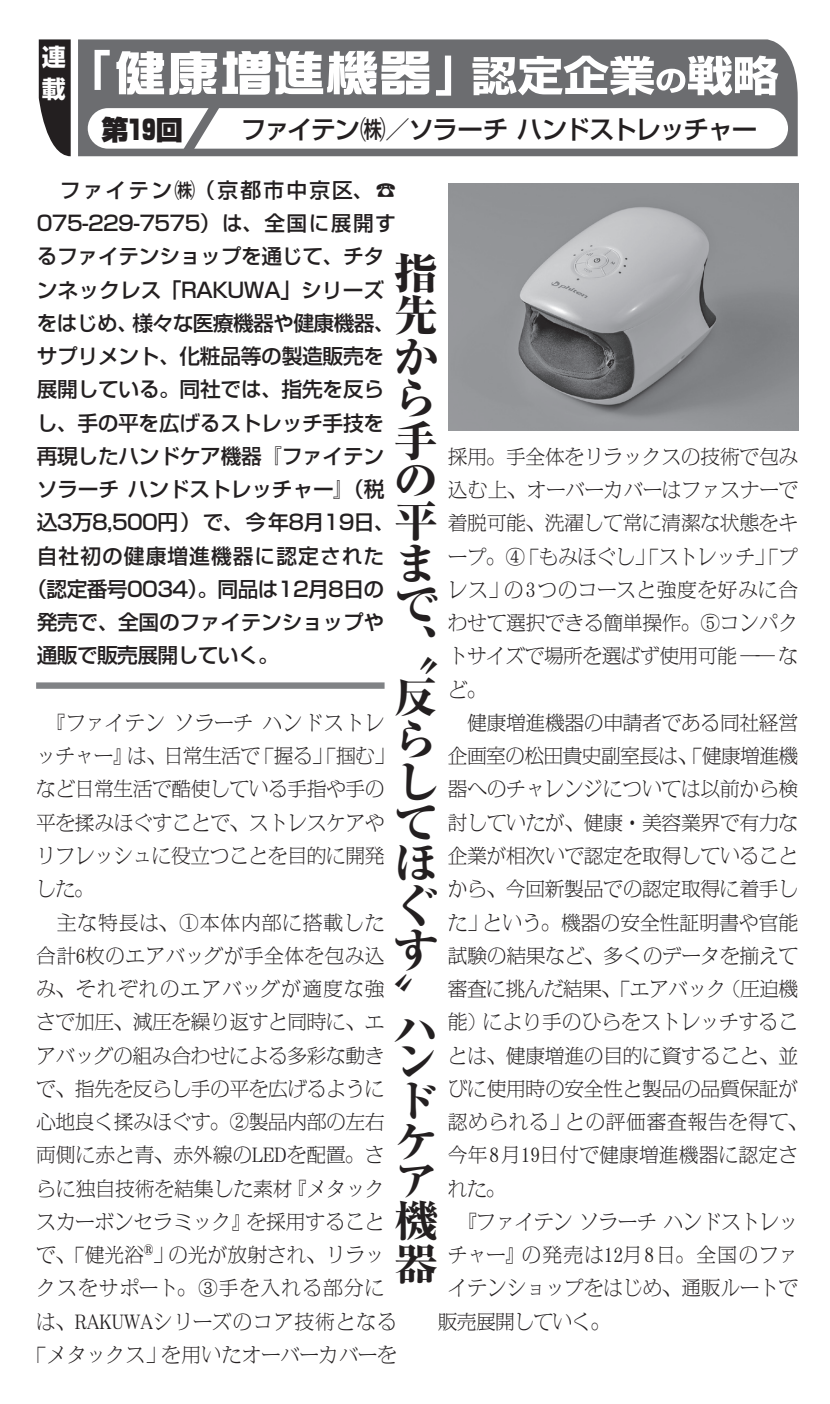
<style>
.page{position:relative;width:830px;height:1404px;background:#fff}
.page>*{position:absolute;margin:0;border:0;box-sizing:border-box;transform-origin:0 0}
.t1{font:800 42.75px/41.4px "Ryumin Pro";color:#231f20;scale:1.04 1}
.t2{font:900 27px "Shin Go Pro";color:#231f20}
.t3{font:500 25.43px "Shin Go Pro";letter-spacing:-.055em;color:#231f20}
.t4{font:700 23.85px/31.9px "Shin Go Pro";color:#fff}
.t5{font:500 20.7px "Shin Go Pro";letter-spacing:-.015em;color:#231f20}
.t6{font:500 20.7px "Shin Go Pro";letter-spacing:.005em;color:#231f20}
.t7{font:500 20.7px "Shin Go Pro";letter-spacing:.105em;color:#231f20}
.t8{font:500 20.7px "Shin Go Pro";letter-spacing:.05em;color:#231f20}
.t9{font:300 19.12px/33.3px "M News M Pro";letter-spacing:.015em;color:#231f20}
.t10{font:300 19.12px "M News M Pro";letter-spacing:.09em;color:#231f20}
.t11{font:300 19.12px "M News M Pro";letter-spacing:.08em;color:#231f20}
.t12{font:300 19.12px "M News M Pro";letter-spacing:.04em;color:#231f20}
.t13{font:300 19.12px "M News M Pro";letter-spacing:.05em;color:#231f20}
.t14{font:300 19.12px "M News M Pro";letter-spacing:.075em;color:#231f20}
.t15{font:300 19.12px "M News M Pro";letter-spacing:.095em;color:#231f20}
.t16{font:300 19.12px "M News M Pro";letter-spacing:.065em;color:#231f20}
.t17{font:300 14.4px "M News M Pro";color:#231f20}
.s1{font-size:19.12px}
</style>
<div class="page">
<div style="left:78px;top:39px;width:719px;height:117px;background:#6c6d70"></div>
<svg style="left:39px;top:39px;width:32px;height:117px;background:#413e3f"></svg>
<div style="left:88px;top:108px;width:699px;height:41px;background:#fff;border-radius:20px"></div>
<svg style="left:94px;top:50px;width:16px;height:40px"></svg>
<svg style="left:116px;top:51px;width:313px;height:106px"></svg>
<svg style="left:436px;top:56px;width:15px;height:40px"></svg>
<svg style="left:472px;top:56px;width:306px;height:39px"></svg>
<div style="left:36px;top:682px;width:348px;height:6px;background:#808285"></div>
<img style="left:448px;top:183px;width:349px;height:247px">
<p class="t4" style="left:42px;top:39px;width:25px">連載</p>
<p class="t2" style="left:101px;top:108px;width:83px">第19回</p>
<p class="t7" style="left:37px;top:173px;width:360px">　ファイテン㈱（京都市中京区、☎</p>
<p class="t5" style="left:37px;top:206px;width:360px">075-229-7575）は、全国に展開す</p>
<p class="t5" style="left:37px;top:239px;width:349px">るファイテンショップを通じて、チタ</p>
<p class="t6" style="left:37px;top:273px;width:349px">ンネックレス「RAKUWA」シリーズ</p>
<p class="t5" style="left:132px;top:306px;width:264px">様々な医療機器や健康機器、</p>
<p class="t3" style="left:241px;top:108px;width:517px">ファイテン㈱／ソラーチハンドストレッチャー</p>
<p class="t1" style="left:394px;top:248px;width:44px">指先から手の平まで</p>
<p class="t5" style="left:37px;top:306px;width:103px">をはじめ、</p>
<p class="t5" style="left:37px;top:339px;width:349px">サプリメント、化粧品等の製造販売を</p>
<p class="t5" style="left:37px;top:372px;width:349px">展開している。同社では、指先を反ら</p>
<p class="t5" style="left:37px;top:406px;width:349px">し、手の平を広げるストレッチ手技を</p>
<p class="t5" style="left:37px;top:439px;width:349px">再現したハンドケア機器『ファイテン</p>
<p class="t5" style="left:37px;top:472px;width:349px">ソラーチハンドストレッチャー』（税</p>
<p class="t5" style="left:37px;top:505px;width:359px">込3万8,500円）で、今年8月19日、</p>
<p class="t8" style="left:37px;top:539px;width:349px">自社初の健康増進機器に認定された</p>
<p class="t5" style="left:26px;top:572px;width:359px">（認定番号0034）。同品は12月8日の</p>
<p class="t5" style="left:37px;top:605px;width:349px">発売で、全国のファイテンショップや</p>
<p class="t5" style="left:37px;top:638px;width:243px">通販で販売展開していく。</p>
<p class="t9" style="left:448px;top:439px;width:351px;text-align:right">採用。手全体をリラックスの技術で包み込む上、オーバーカバーはファスナーで着脱可能、洗濯して常に清潔な状態をキープ。④「もみほぐし」「ストレッチ」「プの3つのコースと強度を好みに合</p>
<p class="t9" style="left:448px;top:572px;width:61px">レス」</p>
<p class="t9" style="left:448px;top:605px;width:351px">わせて選択できる簡単操作。⑤コンパク</p>
<p class="t9" style="left:448px;top:638px;width:351px">トサイズで場所を選ばず使用可能 ―― な</p>
<p class="t9" style="left:448px;top:671px;width:40px">ど。</p>
<p class="t9" style="left:448px;top:705px;width:351px">　健康増進機器の申請者である同社経営</p>
<p class="t9" style="left:448px;top:738px;width:351px">企画室の松田貴史副室長は、「健康増進機</p>
<p class="t9" style="left:448px;top:771px;width:351px">器へのチャレンジについては以前から検</p>
<p class="t9" style="left:448px;top:804px;width:351px">討していたが、健康・美容業界で有力な</p>
<p class="t9" style="left:448px;top:838px;width:351px">企業が相次いで認定を取得していること</p>
<p class="t9" style="left:448px;top:871px;width:351px">から、今回新製品での認定取得に着手し</p>
<p class="t9" style="left:482px;top:904px;width:316px">という。機器の安全性証明書や官能</p>
<p class="t1" style="left:394px;top:626px;width:43px">、〝</p>
<p class="t1" style="left:394px;top:672px;width:43px;line-height:42.1px">反らしてほぐす</p>
<p class="t9" style="left:37px;top:705px;width:130px">　『ファイテン</p>
<p class="t9" style="left:262px;top:705px;width:123px">ハンドストレ</p>
<p class="t9" style="left:175px;top:705px;width:79px">ソラーチ</p>
<p class="t9" style="left:127px;top:738px;width:134px">は、日常生活で</p>
<p class="t9" style="left:255px;top:738px;width:140px">「握る」「掴む「</p>
<p class="t9" style="left:37px;top:738px;width:97px">ッチャー』</p>
<p class="t9" style="left:37px;top:771px;width:349px">など日常生活で酷使している手指や手の</p>
<p class="t9" style="left:37px;top:804px;width:349px">平を揉みほぐすことで、ストレスケアや</p>
<p class="t9" style="left:37px;top:838px;width:349px">リフレッシュに役立つことを目的に開発</p>
<p class="t9" style="left:37px;top:871px;width:59px">した。</p>
<p class="t14" style="left:37px;top:908px;width:349px">　主な特長は、①本体内部に搭載した</p>
<p class="t13" style="left:37px;top:941px;width:349px">合計6枚のエアバッグが手全体を包み込</p>
<p class="t10" style="left:37px;top:974px;width:349px">み、それぞれのエアバッグが適度な強</p>
<p class="t9" style="left:37px;top:1004px;width:349px">さで加圧、減圧を繰り返すと同時に、エ</p>
<p class="t9" style="left:37px;top:1037px;width:349px">アバッグの組み合わせによる多彩な動き</p>
<p class="t9" style="left:37px;top:1070px;width:349px">で、指先を反らし手の平を広げるように</p>
<p class="t9" style="left:37px;top:1104px;width:349px">心地良く揉みほぐす。②製品内部の左右</p>
<p class="t9" style="left:37px;top:1137px;width:349px">両側に赤と青、赤外線のLEDを配置。さ</p>
<p class="t9" style="left:287px;top:1170px;width:98px">『メタック</p>
<p class="t9" style="left:448px;top:904px;width:40px">た」</p>
<p class="t9" style="left:448px;top:937px;width:351px">試験の結果など、多くのデータを揃えて</p>
<p class="t9" style="left:721px;top:971px;width:78px">（圧迫機</p>
<p class="t1" style="left:394px;top:969px;width:19px">〟</p>
<p class="t9" style="left:483px;top:971px;width:316px;text-indent:-35px">審査に挑んだ結果、「エアバック<br>により手のひらをストレッチするこ</p>
<p class="t9" style="left:448px;top:1004px;width:40px">能）</p>
<p class="t9" style="left:448px;top:1037px;width:351px">とは、健康増進の目的に資すること、並</p>
<p class="t9" style="left:448px;top:1070px;width:351px">びに使用時の安全性と製品の品質保証が</p>
<p class="t16" style="left:565px;top:1107px;width:243px">との評価審査報告を得て、</p>
<p class="t1" style="left:394px;top:1006px;width:41px">ハ</p>
<p class="t1" style="left:394px;top:1038px;width:43px;line-height:40.3px;text-align:justify">ンドケア機器</p>
<p class="t9" style="left:448px;top:1103px;width:122px">認められる」</p>
<p class="t12" style="left:448px;top:1140px;width:351px">今年8月19日付で健康増進機器に認定さ</p>
<p class="t9" style="left:448px;top:1170px;width:59px">れた。</p>
<p class="t9" style="left:448px;top:1203px;width:351px">　『ファイテンソラーチハンドストレッ</p>
<p class="t15" style="left:521px;top:1240px;width:277px">の発売は12月8日。全国のファ</p>
<p class="t9" style="left:246px;top:1170px;width:139px;text-indent:-210px">らに独自技術を結集した素材<br>を採用すること</p>
<p class="t9" style="left:168px;top:1203px;width:217px;text-indent:-132px">スカーボンセラミック』<br>の光が放射され、リラッ</p>
<p class="t17" style="left:144px;top:1239px;width:30px">®<span class="s1">」</span></p>
<p class="t9" style="left:37px;top:1237px;width:109px">で、「健光浴</p>
<p class="t10" style="left:37px;top:1273px;width:349px">クスをサポート。③手を入れる部分に</p>
<p class="t11" style="left:37px;top:1307px;width:361px">は、RAKUWAシリーズのコア技術となる</p>
<p class="t9" style="left:161px;top:1336px;width:236px">を用いたオーバーカバーを</p>
<p class="t9" style="left:448px;top:1236px;width:78px">チャー』</p>
<p class="t9" style="left:448px;top:1270px;width:351px">イテンショップをはじめ、通販ルートで</p>
<p class="t9" style="left:438px;top:1303px;width:174px">販売展開していく。</p>
<p class="t9" style="left:27px;top:1336px;width:140px">「メタックス」</p>
</div>
